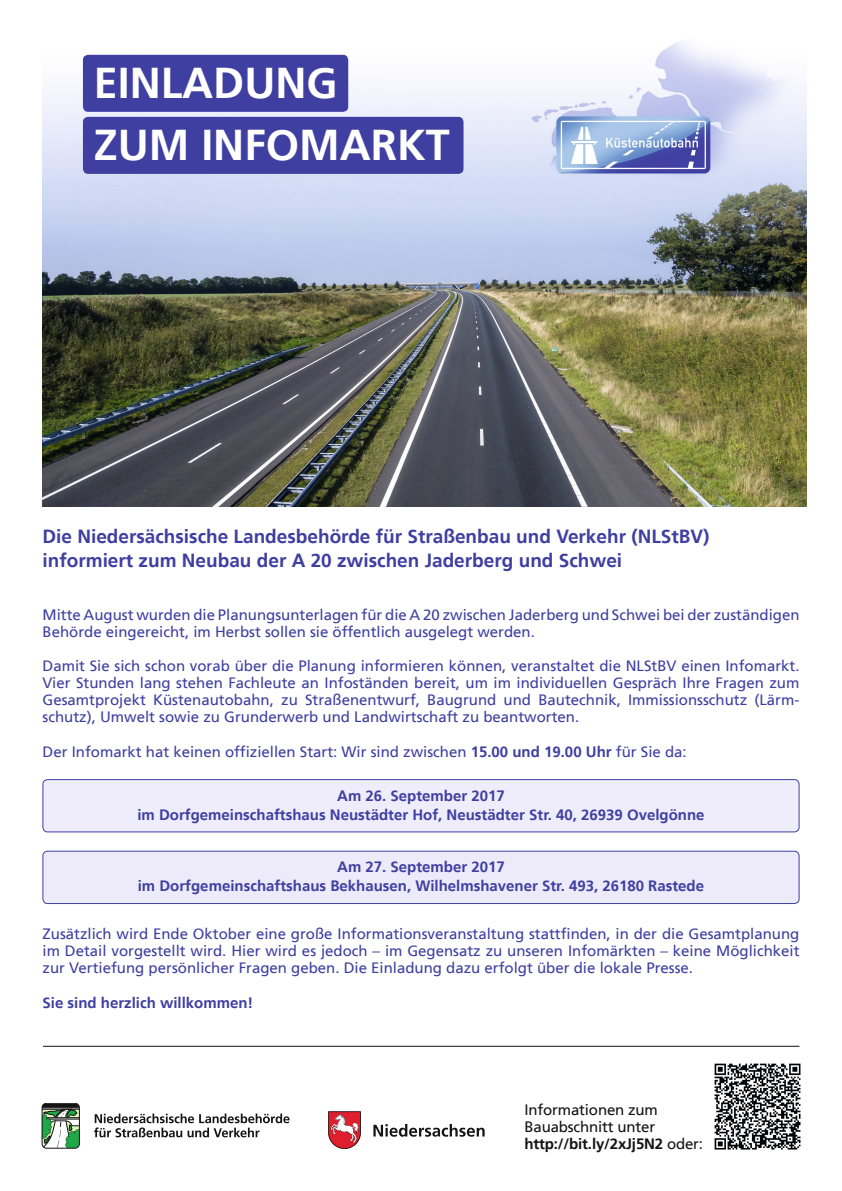
<style>
.page{position:relative;width:842px;height:1191px;background:#fff}
.page>*{position:absolute;margin:0;border:0;box-sizing:border-box;transform-origin:0 0}
.t1{font:700 43px/62px "Frutiger";color:#fff}
.t2{font:700 19px/24px "Frutiger";color:#3f3fa2}
.t3{font:15px/17px "Frutiger";color:#3f3fa2;text-align:justify}
.t4{font:700 15px/19px "Frutiger";color:#3f3fa2;text-align:center}
.t5{font:15px/17px "Frutiger";letter-spacing:-.01em;color:#131413}
.s1{font-weight:700}
</style>
<div class="page">
<img style="left:43px;top:41px;width:763px;height:465px">
<div style="left:43px;top:779px;width:756px;height:53px;background:#efedfb;border-radius:5px"></div>
<div style="left:43px;top:779px;width:756px;height:53px;border:1px solid #3f3fa2;border-radius:5px"></div>
<div style="left:43px;top:851px;width:756px;height:52px;background:#edebf9;border-radius:5px"></div>
<div style="left:43px;top:851px;width:756px;height:53px;border:1px solid #3f3fa2;border-radius:5px"></div>
<div style="left:83px;top:55px;width:265px;height:57px;background:#3f3fa2;border-radius:5px"></div>
<div style="left:83px;top:117px;width:380px;height:57px;background:#3f3fa2;border-radius:5px"></div>
<svg style="left:43px;top:1103px;width:35px;height:6px"></svg>
<hr style="left:42px;top:1107px;width:37px;height:1px;background:#131413">
<hr style="left:42px;top:1106px;width:37px;height:1px;background:#131413">
<hr style="left:42px;top:1105px;width:37px;height:1px;background:#131413">
<hr style="left:42px;top:1104px;width:37px;height:1px;background:#131413">
<svg style="left:42px;top:1109px;width:37px;height:39px"></svg>
<div style="left:42px;top:1103px;width:38px;height:45px;border:1px solid #131413;border-radius:4px"></div>
<svg style="left:94px;top:1113px;width:196px;height:24px"></svg>
<img style="left:714px;top:1063px;width:87px;height:87px">
<svg style="left:373px;top:1124px;width:112px;height:12px"></svg>
<svg style="left:328px;top:1111px;width:33px;height:37px"></svg>
<hr style="left:43px;top:1046px;width:756px;height:1px;background:#131413">
<h1 class="t1" style="left:94px;top:52px;width:357px">Einladung<br>zum Infomarkt</h1>
<p class="t2" style="left:43px;top:525px;width:668px">Die Niedersächsische Landesbehörde für Straßenbau und Verkehr (NLStBV) informiert zum Neubau der A 20 zwischen Jaderberg und Schwei</p>
<p class="t3" style="left:43px;top:606px;width:758px">Mitte August wurden die Planungsunterlagen für die A 20 zwischen Jaderberg und Schwei bei der zuständigen<br>Behörde eingereicht, im Herbst sollen sie öffentlich ausgelegt werden.</p>
<p class="t3" style="left:43px;top:657px;width:758px">Damit Sie sich schon vorab über die Planung informieren können, veranstaltet die NLStBV einen Infomarkt.<br>Vier Stunden lang stehen Fachleute an Infoständen bereit, um im individuellen Gespräch Ihre Fragen zum Gesamtprojekt Küstenautobahn, zu Straßenentwurf, Baugrund und Bautechnik, Immissionsschutz (Lärm&shy;schutz), Umwelt sowie zu Grunderwerb und Landwirtschaft zu beantworten.</p>
<p class="t3" style="left:43px;top:743px;width:646px">Der Infomarkt hat keinen offiziellen Start: Wir sind zwischen <span class="s1">15.00 und 19.00 Uhr</span> für Sie da:</p>
<p class="t4" style="left:137px;top:786px;width:569px">Am 26. September 2017<br>im Dorfgemeinschaftshaus Neustädter Hof, Neustädter Str. 40, 26939 Ovelgönne</p>
<p class="t4" style="left:138px;top:857px;width:568px">Am 27. September 2017<br>im Dorfgemeinschaftshaus Bekhausen, Wilhelmshavener Str. 493, 26180 Rastede</p>
<p class="t3" style="left:43px;top:925px;width:758px">Zusätzlich wird Ende Oktober eine große Informationsveranstaltung stattfinden, in der die Gesamtplanung im Detail vorgestellt wird. Hier wird es jedoch – im Gegensatz zu unseren Infomärkten – keine Möglichkeit zur Vertiefung persönlicher Fragen geben. Die Einladung dazu erfolgt über die lokale Presse.</p>
<p class="t4" style="left:43px;top:993px;width:212px">Sie sind herzlich willkommen!</p>
<p class="t5" style="left:524px;top:1100px;width:180px">Informationen zum<br>Bauabschnitt unter <span class="s1">http://bit.ly/2xJj5N2</span> oder:</p>
</div>
